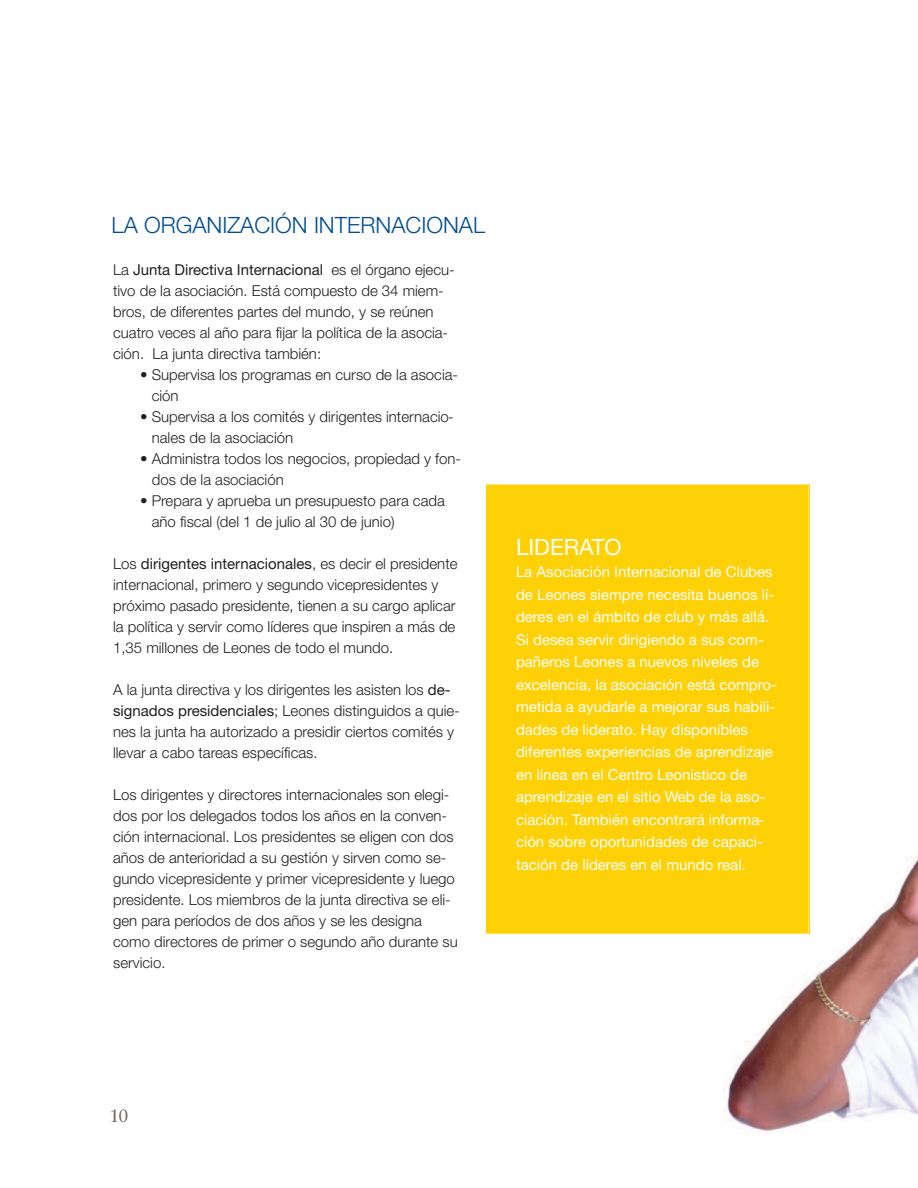
<style>
.page{position:relative;width:918px;height:1188px;background:#fff}
.page>*{position:absolute;margin:0;border:0;box-sizing:border-box;transform-origin:0 0}
.t1{font:300 22.5px "Helvetica Neue";color:#014d95}
.t2{font:22.5px "Helvetica Neue";color:#fff}
.t3{font:18px "Sabon";color:#6d605d}
.t4{font:300 15px/21px "Helvetica Neue";color:#231f20}
.t5{font:15px/22.5px "Helvetica Neue";color:#fff}
.s1{font-weight:400}
</style>
<div class="page">
<img style="left:723px;top:856px;width:195px;height:277px">
<div style="left:488px;top:486px;width:320px;height:446px;background:#fed006"></div>
<div style="left:486px;top:484px;width:324px;height:450px;border:2px solid #fed006"></div>
<h1 class="t1" style="left:112px;top:217px;width:375px">LA ORGANIZACIÓN INTERNACIONAL</h1>
<p class="t4" style="left:113px;top:260px;width:343px">La <span class="s1">Junta Directiva Internacional</span> es el órgano ejecu&shy;tivo de la asociación. Está compuesto de 34 miem&shy;bros, de diferentes partes del mundo, y se reúnen cuatro veces al año para fijar la política de la asocia&shy;ción. La junta directiva también:</p>
<p class="t4" style="left:152px;top:365px;width:308px;text-indent:-12px">• Supervisa los programas en curso de la asocia&shy;ción</p>
<p class="t4" style="left:152px;top:407px;width:303px;text-indent:-12px">• Supervisa a los comités y dirigentes internacio&shy;nales de la asociación</p>
<p class="t4" style="left:152px;top:449px;width:311px;text-indent:-12px">• Administra todos los negocios, propiedad y fon&shy;dos de la asociación</p>
<p class="t4" style="left:152px;top:491px;width:295px;text-indent:-12px">• Prepara y aprueba un presupuesto para cada año fiscal (del 1 de julio al 30 de junio)</p>
<p class="t4" style="left:113px;top:554px;width:346px">Los <span class="s1">dirigentes internacionales</span>, es decir el presidente internacional, primero y segundo vicepresidentes y próximo pasado presidente, tienen a su cargo aplicar la política y servir como líderes que inspiren a más de 1,35 millones de Leones de todo el mundo.</p>
<p class="t4" style="left:113px;top:680px;width:348px">A la junta directiva y los dirigentes les asisten los <span class="s1">de&shy;signados presidenciales</span>; Leones distinguidos a quie&shy;nes la junta ha autorizado a presidir ciertos comités y llevar a cabo tareas específicas.</p>
<p class="t4" style="left:113px;top:785px;width:346px">Los dirigentes y directores internacionales son elegi&shy;dos por los delegados todos los años en la conven&shy;ción internacional. Los presidentes se eligen con dos años de anterioridad a su gestión y sirven como se&shy;gundo vicepresidente y primer vicepresidente y luego presidente. Los miembros de la junta directiva se eli&shy;gen para períodos de dos años y se les designa como directores de primer o segundo año durante su servicio.</p>
<h1 class="t2" style="left:516px;top:539px;width:107px">LIDERATO</h1>
<p class="t5" style="left:516px;top:562px;width:263px">La Asociación Internacional de Clubes de Leones siempre necesita buenos lí&shy;deres en el ámbito de club y más allá.<br>Si desea servir dirigiendo a sus com&shy;pañeros Leones a nuevos niveles de excelencia, la asociación está compro&shy;metida a ayudarle a mejorar sus habili&shy;dades de liderato. Hay disponibles diferentes experiencias de aprendizaje en línea en el Centro Leonístico de aprendizaje en el sitio Web de la aso&shy;ciación. También encontrará informa&shy;ción sobre oportunidades de capaci&shy;tación de líderes en el mundo real.</p>
<p class="t3" style="left:110px;top:1108px;width:21px">10</p>
</div>
